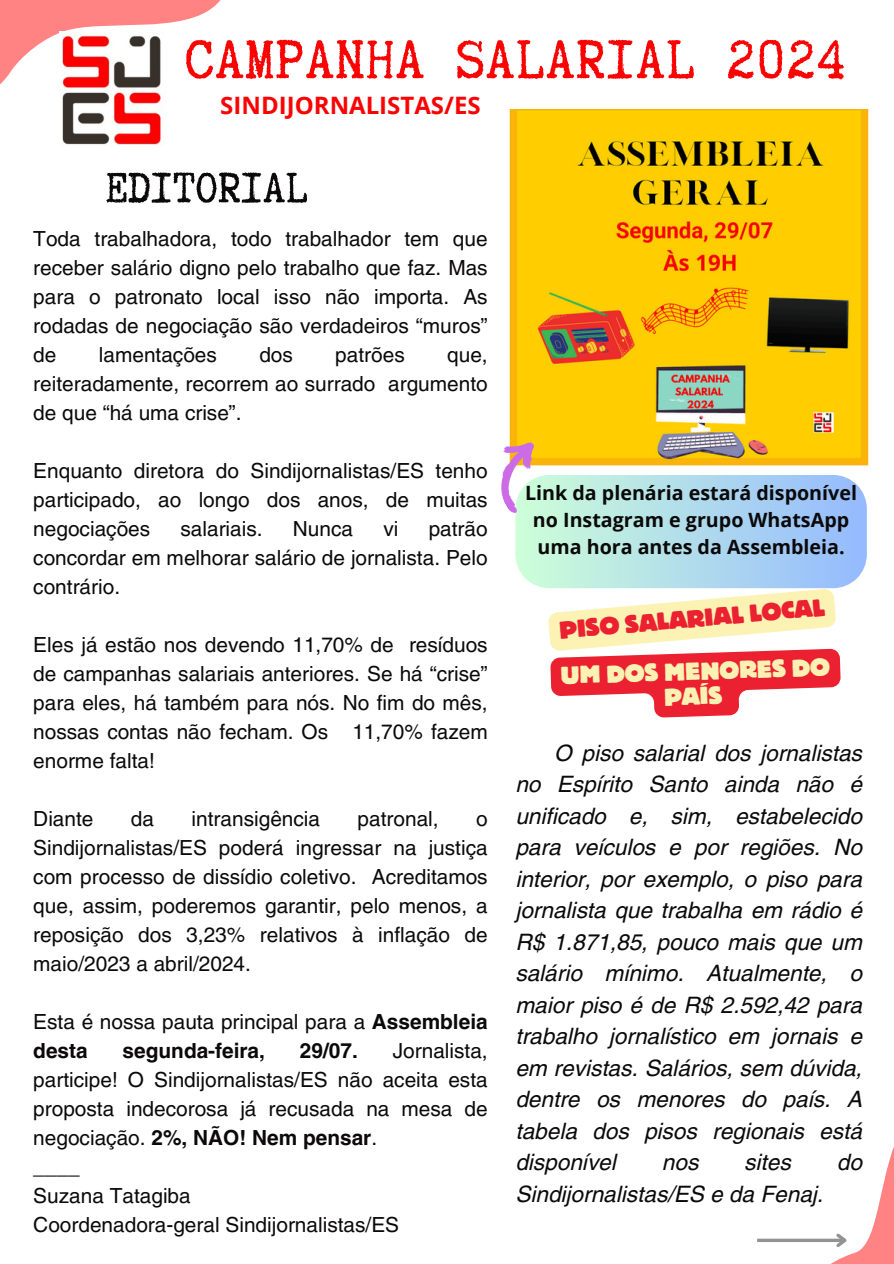
<style>
.page{position:relative;width:894px;height:1264px;background:#fff}
.page>*{position:absolute;margin:0;border:0;box-sizing:border-box;transform-origin:0 0}
.t1{font:65.1px "Truetypewriter Polygl OTT";letter-spacing:.015em;color:#fa0303}
.t2{font:50.7px "Truetypewriter Polygl OTT";color:#0b0909}
.t3{font:800 25.65px/24.8px "Bloc";color:#faf1b3;text-align:center}
.t4{font:800 25.65px "Bloc";color:#eb2030}
.t5{font:700 24px "Open Sans";color:#fa0303}
.t6{font:italic 22.65px/31.5px "Helvetica LT Pro";color:#0b0909;text-align:justify}
.t7{font:20.85px/29px "Helvetica LT Pro";color:#0b0909;text-align:justify}
.t8{font:700 20.85px "Helvetica LT Pro";color:#0b0909}
.t9{font:700 19.65px/27px "Open Sans";color:#0b0909;text-align:center}
.s1{font-weight:700}
</style>
<div class="page">
<svg style="left:0;top:0;width:221px;height:85px;fill:#ff8383"></svg>
<img style="left:60px;top:32px;width:115px;height:113px">
<img style="left:509px;top:110px;width:360px;height:356px">
<hr style="left:757px;top:1238px;width:87px;height:3px;background:#949393">
<svg style="left:773px;top:1149px;width:120px;height:114px"></svg>
<svg style="left:501px;top:434px;width:365px;height:284px"></svg>
<h3 class="t1" style="left:185px;top:26px;width:661px">CAMPANHA SALARIAL 2024</h3>
<p class="t5" style="left:220px;top:88px;width:262px">SINDIJORNALISTAS/ES</p>
<h1 class="t2" style="left:105px;top:161px;width:204px">EDITORIAL</h1>
<h2 class="t7" style="left:33px;top:226px;width:456px">Toda trabalhadora, todo trabalhador tem que receber salário digno pelo trabalho que faz. Mas para o patronato local isso não importa. As rodadas de negociação são verdadeiros “muros” de</h2>
<h2 class="t7" style="left:99px;top:342px;width:119px">lamentações</h2>
<h2 class="t7" style="left:259px;top:342px;width:35px">dos</h2>
<h2 class="t7" style="left:335px;top:342px;width:71px">patrões</h2>
<h2 class="t7" style="left:33px;top:342px;width:456px;text-indent:414px">que, reiteradamente, recorrem ao surrado argumento de que “há uma crise”.</h2>
<h5 class="t7" style="left:33px;top:458px;width:456px">Enquanto diretora do Sindijornalistas/ES tenho participado, ao longo dos anos, de muitas negociações</h5>
<h5 class="t7" style="left:33px;top:516px;width:456px;text-indent:395px">patrão concordar em melhorar salário de jornalista. Pelo contrário.</h5>
<h5 class="t7" style="left:180px;top:516px;width:84px">salariais.</h5>
<h5 class="t7" style="left:293px;top:516px;width:62px">Nunca</h5>
<h5 class="t7" style="left:383px;top:516px;width:17px">vi</h5>
<h5 class="t7" style="left:33px;top:632px;width:456px">Eles já estão nos devendo 11,70% de resíduos de campanhas salariais anteriores. Se há “crise” para eles, há também para nós. No fim do mês, nossas contas não fecham. Os 11,70% fazem enorme falta!</h5>
<h5 class="t7" style="left:33px;top:806px;width:62px">Diante</h5>
<h5 class="t7" style="left:131px;top:806px;width:25px">da</h5>
<h5 class="t7" style="left:191px;top:806px;width:130px">intransigência</h5>
<h5 class="t7" style="left:357px;top:806px;width:82px">patronal,</h5>
<h5 class="t7" style="left:33px;top:806px;width:456px;text-indent:442px">o Sindijornalistas/ES poderá ingressar na justiça com processo de dissídio coletivo. Acreditamos que, assim, poderemos garantir, pelo menos, a reposição dos 3,23% relativos à inflação de maio/2023 a abril/2024.</h5>
<h5 class="t7" style="left:33px;top:1009px;width:456px">Esta é nossa pauta principal para a <span class="s1">Assembleia desta</span></h5>
<h5 class="t8" style="left:123px;top:1043px;width:144px">segunda-feira,</h5>
<h5 class="t8" style="left:300px;top:1043px;width:59px">29/07.</h5>
<h5 class="t7" style="left:33px;top:1038px;width:456px;text-align:left;text-indent:359px">Jornalista, participe! O Sindijornalistas/ES não aceita esta proposta indecorosa já recusada na mesa de negociação. <span class="s1">2%, NÃO! Nem pensar</span>.<br>____<br>Suzana Tatagiba<br>Coordenadora-geral Sindijornalistas/ES</h5>
<p class="t9" style="left:525px;top:478px;width:333px">Link da plenária estará disponível no Instagram e grupo WhatsApp uma hora antes da Assembleia.</p>
<h5 class="t4" style="left:558px;top:616px;width:267px;rotate:-5deg">PISO SALARIAL LOCAL</h5>
<p class="t3" style="left:560px;top:664px;width:270px;rotate:-2deg">UM DOS MENORES DO<br>PAÍS</p>
<p class="t6" style="left:515px;top:739px;width:348px;text-indent:39px">O piso salarial dos jornalistas no Espírito Santo ainda não é unificado e, sim, estabelecido para veículos e por regiões. No interior, por exemplo, o piso para jornalista que trabalha em rádio é R$ 1.871,85, pouco mais que um salário mínimo. Atualmente, o maior piso é de R$ 2.592,42 para trabalho jornalístico em jornais e em revistas. Salários, sem dúvida, dentre os menores do país. A tabela dos pisos regionais está disponível</p>
<p class="t6" style="left:661px;top:1148px;width:38px">nos</p>
<p class="t6" style="left:744px;top:1148px;width:48px">sites</p>
<p class="t6" style="left:836px;top:1148px;width:27px">do</p>
<p class="t6" style="left:515px;top:1180px;width:309px">Sindijornalistas/ES e da Fenaj.</p>
</div>
